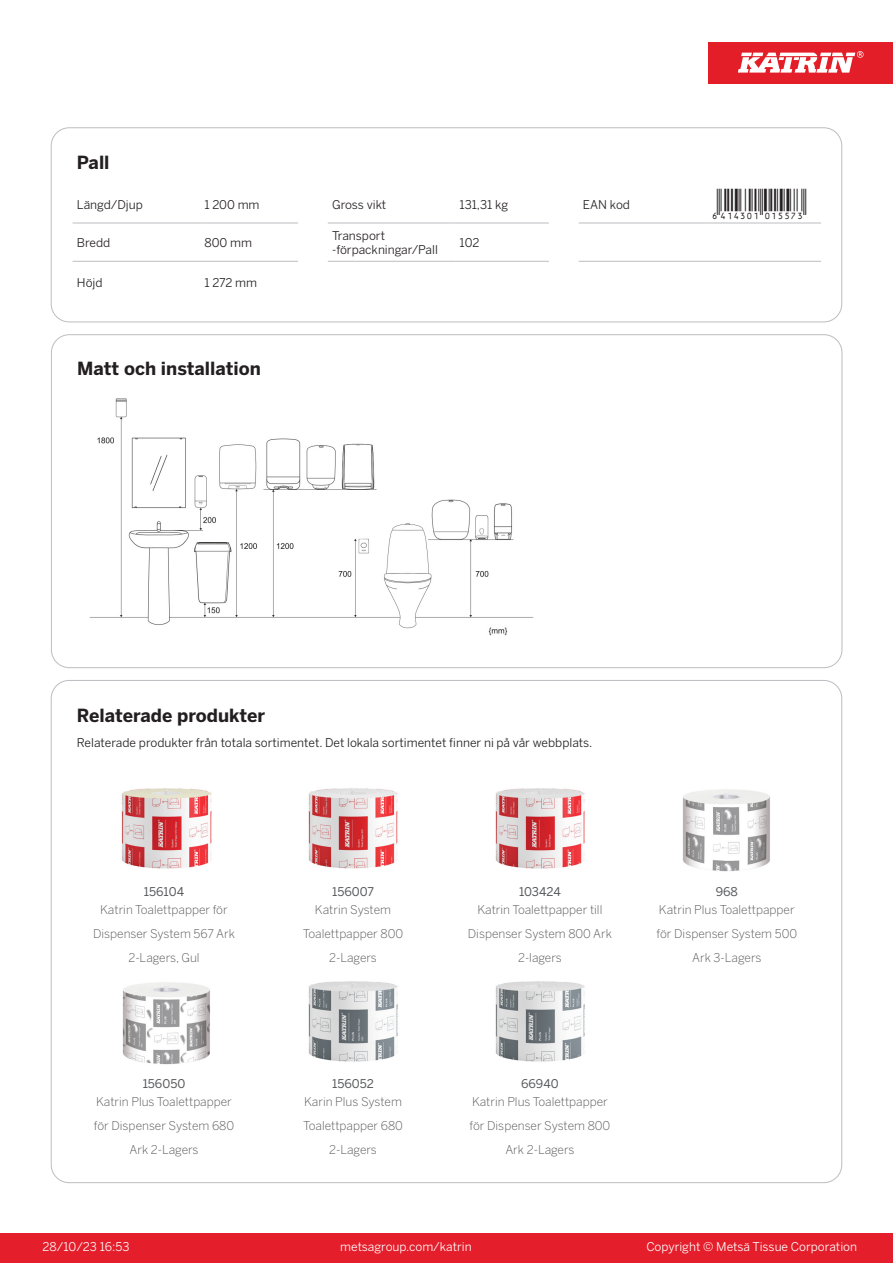
<style>
.page{position:relative;width:893px;height:1263px;background:#fff}
.page>*{position:absolute;margin:0;border:0;box-sizing:border-box;transform-origin:0 0}
.T_EAN{font:30px "Viisas EAN Matala";color:#231f20}
.T_TableHeader{font:700 18px "Benton Sans";color:#231f20}
.T_RelatedName{font:300 12px/24px "Benton Sans";color:#57585a;text-align:center}
.T_TableBody{font:12px "Benton Sans";color:#231f20}
.t1{font:12px "Benton Sans";color:#fff}
.T_RelatedCode{font:12px "Benton Sans";color:#57585a}
</style>
<div class="page">
<div style="left:0;top:1233px;width:893px;height:30px;background:#e41e2b"></div>
<div style="left:708px;top:43px;width:185px;height:41px;background:#e31e28"></div>
<svg style="left:738px;top:51px;width:126px;height:22px"></svg>
<hr style="left:73px;top:223px;width:127px;height:1px;background:#bcbdc0">
<hr style="left:200px;top:223px;width:98px;height:1px;background:#bcbdc0">
<hr style="left:328px;top:223px;width:127px;height:1px;background:#bcbdc0">
<hr style="left:455px;top:223px;width:94px;height:1px;background:#bcbdc0">
<hr style="left:579px;top:223px;width:127px;height:1px;background:#bcbdc0">
<hr style="left:706px;top:223px;width:115px;height:1px;background:#bcbdc0">
<hr style="left:73px;top:261px;width:127px;height:1px;background:#bcbdc0">
<hr style="left:200px;top:261px;width:98px;height:1px;background:#bcbdc0">
<hr style="left:328px;top:261px;width:127px;height:1px;background:#bcbdc0">
<hr style="left:455px;top:261px;width:94px;height:1px;background:#bcbdc0">
<hr style="left:579px;top:261px;width:127px;height:1px;background:#bcbdc0">
<hr style="left:706px;top:261px;width:115px;height:1px;background:#bcbdc0">
<div style="left:51px;top:128px;width:791px;height:194px;border:1px solid #bcbdc0;border-radius:18px"></div>
<img style="left:89px;top:398px;width:445px;height:238px">
<img style="left:121px;top:788px;width:91px;height:81px">
<img style="left:308px;top:788px;width:90px;height:81px">
<img style="left:495px;top:788px;width:90px;height:81px">
<img style="left:683px;top:789px;width:87px;height:83px">
<img style="left:122px;top:982px;width:88px;height:83px">
<img style="left:308px;top:981px;width:90px;height:81px">
<img style="left:495px;top:981px;width:90px;height:81px">
<p class="T_TableHeader" style="left:77px;top:151px;width:34px">Pall</p>
<p class="T_TableBody" style="left:77px;top:197px;width:68px">Längd/Djup</p>
<p class="T_TableBody" style="left:204px;top:197px;width:57px">1 200 mm</p>
<p class="T_TableBody" style="left:332px;top:197px;width:56px">Gross vikt</p>
<p class="T_TableBody" style="left:460px;top:197px;width:50px">131,31 kg</p>
<p class="T_TableBody" style="left:583px;top:197px;width:49px">EAN kod</p>
<p class="T_EAN" style="left:710px;top:188px;width:97px">*6414301015573*</p>
<p class="T_TableBody" style="left:77px;top:235px;width:35px">Bredd</p>
<p class="T_TableBody" style="left:204px;top:235px;width:49px">800 mm</p>
<p class="T_TableBody" style="left:332px;top:228px;width:55px">Transport</p>
<p class="T_TableBody" style="left:332px;top:243px;width:107px">-förpackningar/Pall</p>
<p class="T_TableBody" style="left:460px;top:235px;width:21px">102</p>
<p class="T_TableBody" style="left:77px;top:276px;width:27px">Höjd</p>
<p class="T_TableBody" style="left:204px;top:276px;width:54px">1 272 mm</p>
<p class="T_TableHeader" style="left:77px;top:357px;width:185px">Matt och installation</p>
<p class="T_TableHeader" style="left:77px;top:704px;width:190px">Relaterade produkter</p>
<p class="T_TableBody" style="left:77px;top:735px;width:517px">Relaterade produkter från totala sortimentet. Det lokala sortimentet finner ni på vår webbplats.</p>
<p class="T_RelatedCode" style="left:144px;top:884px;width:42px">156104</p>
<p class="T_RelatedCode" style="left:332px;top:884px;width:43px">156007</p>
<p class="T_RelatedCode" style="left:519px;top:884px;width:43px">103424</p>
<p class="T_RelatedCode" style="left:716px;top:884px;width:24px">968</p>
<p class="T_RelatedName" style="left:93px;top:897px;width:143px">Katrin Toalettpapper för<br>Dispenser System 567 Ark<br>2-Lagers, Gul</p>
<p class="T_RelatedName" style="left:303px;top:897px;width:102px">Katrin System<br>Toalettpapper 800<br>2-Lagers</p>
<p class="T_RelatedName" style="left:468px;top:897px;width:146px">Katrin Toalettpapper till<br>Dispenser System 800 Ark<br>2-lagers</p>
<p class="T_RelatedName" style="left:657px;top:897px;width:142px">Katrin Plus Toalettpapper för Dispenser System 500<br>Ark 3-Lagers</p>
<p class="T_RelatedCode" style="left:143px;top:1076px;width:44px">156050</p>
<p class="T_RelatedCode" style="left:332px;top:1076px;width:43px">156052</p>
<p class="T_RelatedCode" style="left:521px;top:1076px;width:39px">66940</p>
<p class="T_RelatedName" style="left:94px;top:1089px;width:142px">Katrin Plus Toalettpapper för Dispenser System 680<br>Ark 2-Lagers</p>
<p class="T_RelatedName" style="left:303px;top:1089px;width:101px">Karin Plus System<br>Toalettpapper 680<br>2-Lagers</p>
<p class="T_RelatedName" style="left:470px;top:1089px;width:142px">Katrin Plus Toalettpapper för Dispenser System 800<br>Ark 2-Lagers</p>
<p class="t1" style="left:43px;top:1239px;width:88px">28/10/23 16:53</p>
<p class="t1" style="left:340px;top:1239px;width:133px">metsagroup.com/katrin</p>
<p class="t1" style="left:646px;top:1239px;width:212px">Copyright © Metsä Tissue Corporation</p>
</div>
